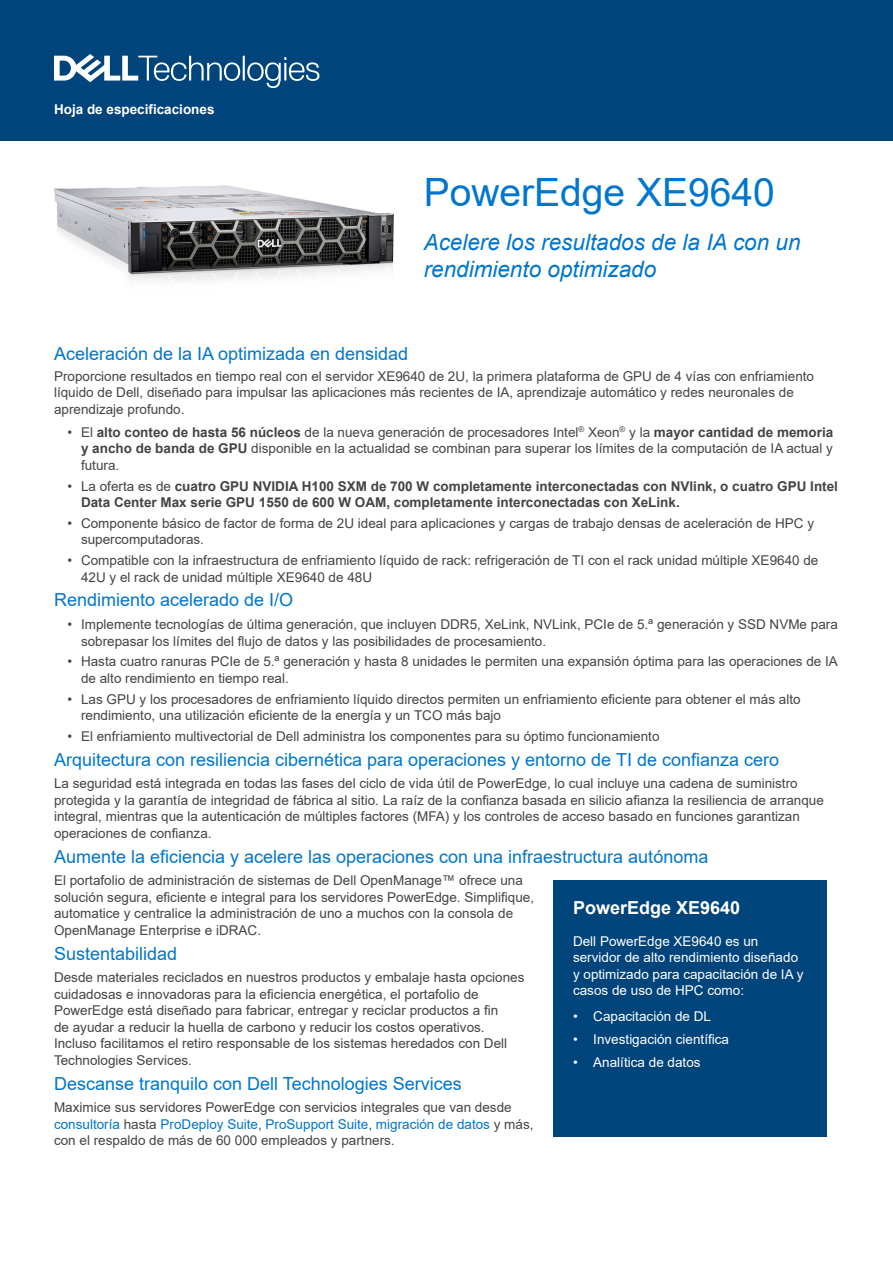
<style>
.page{position:relative;width:893px;height:1263px;background:#fff}
.page>*{position:absolute;margin:0;border:0;box-sizing:border-box;transform-origin:0 0}
.Document_Title{font:39px "Arial";color:#0076ce}
.Title_Tagline{font:italic 22.5px/27px "Arial";color:#0076ce}
.Heading_2{font:18px "Arial";color:#0076ce}
.Body_copy_Dell_Dark_Gray_9_12{font:700 18px "Arial";color:#fff}
.Body_Text{font:13.5px/16.5px "Arial";color:#444}
.Heading_2-2{font:13.5px/16.5px "Arial";color:#444}
.t1{font:700 13.5px/16.5px "Arial";color:#444}
.Body_Text-2{font:13.5px/16.5px "Arial";color:#fff}
.Guide_text_Banner{font:700 13.5px "Arial";color:#fff}
.s1{font-weight:700}
.s2{font-weight:400}
.s3{color:#0076ce}
</style>
<div class="page">
<div style="left:0;top:0;width:893px;height:141px;background:#00447c"></div>
<div style="left:553px;top:880px;width:274px;height:257px;background:#00447c"></div>
<img style="left:54px;top:185px;width:339px;height:96px">
<svg style="left:54px;top:54px;width:265px;height:34px"></svg>
<p class="Guide_text_Banner" style="left:54px;top:100px;width:162px">Hoja de especificaciones</p>
<p class="Document_Title" style="left:424px;top:166px;width:353px">PowerEdge XE9640</p>
<p class="Title_Tagline" style="left:424px;top:229px;width:378px">Acelere los resultados de la IA con un rendimiento optimizado</p>
<p class="Heading_2" style="left:54px;top:341px;width:356px">Aceleración de la IA optimizada en densidad</p>
<p class="Heading_2-2" style="left:54px;top:368px;width:762px">Proporcione resultados en tiempo real con el servidor XE9640 de 2U, la primera plataforma de GPU de 4 vías con enfriamiento líquido de Dell, diseñado para impulsar las aplicaciones más recientes de IA, aprendizaje automático y redes neuronales de aprendizaje profundo.</p>
<p class="Body_Text" style="left:81px;top:424px;width:754px;text-align:justify;text-indent:-14px">• El <span class="s1">alto conteo de hasta 56 núcleos</span> de la nueva generación de procesadores Intel<sup>®</sup> Xeon<sup>®</sup> y la <span class="s1">mayor cantidad de memoria y ancho de banda de GPU</span> disponible en la actualidad se combinan para superar los límites de la computación de IA actual y futura.</p>
<p class="t1" style="left:81px;top:478px;width:758px;text-indent:-14px"><span class="s2">• La oferta es de</span> cuatro GPU NVIDIA H100 SXM de 700 W completamente interconectadas con NVlink, o cuatro GPU Intel<br>Data Center Max serie GPU 1550 de 600 W OAM, completamente interconectadas con XeLink.</p>
<p class="Body_Text" style="left:81px;top:515px;width:735px;text-indent:-14px">• Componente básico de factor de forma de 2U ideal para aplicaciones y cargas de trabajo densas de aceleración de HPC y supercomputadoras.</p>
<p class="Body_Text" style="left:81px;top:552px;width:739px;text-indent:-14px">• Compatible con la infraestructura de enfriamiento líquido de rack: refrigeración de TI con el rack unidad múltiple XE9640 de<br>42U y el rack de unidad múltiple XE9640 de 48U</p>
<p class="Heading_2" style="left:54px;top:587px;width:241px">Rendimiento acelerado de I/O</p>
<p class="Body_Text" style="left:81px;top:616px;width:758px;text-indent:-14px">• Implemente tecnologías de última generación, que incluyen DDR5, XeLink, NVLink, PCIe de 5.ª generación y SSD NVMe para sobrepasar los límites del flujo de datos y las posibilidades de procesamiento.</p>
<p class="Body_Text" style="left:81px;top:653px;width:758px;text-indent:-14px">• Hasta cuatro ranuras PCIe de 5.ª generación y hasta 8 unidades le permiten una expansión óptima para las operaciones de IA de alto rendimiento en tiempo real.</p>
<p class="Body_Text" style="left:81px;top:690px;width:721px;text-indent:-14px">• Las GPU y los procesadores de enfriamiento líquido directos permiten un enfriamiento eficiente para obtener el más alto rendimiento, una utilización eficiente de la energía y un TCO más bajo</p>
<p class="Body_Text" style="left:68px;top:728px;width:593px">• El enfriamiento multivectorial de Dell administra los componentes para su óptimo funcionamiento</p>
<p class="Heading_2" style="left:54px;top:747px;width:727px">Arquitectura con resiliencia cibernética para operaciones y entorno de TI de confianza cero</p>
<p class="Body_Text" style="left:54px;top:775px;width:771px">La seguridad está integrada en todas las fases del ciclo de vida útil de PowerEdge, lo cual incluye una cadena de suministro protegida y la garantía de integridad de fábrica al sitio. La raíz de la confianza basada en silicio afianza la resiliencia de arranque integral, mientras que la autenticación de múltiples factores (MFA) y los controles de acceso basado en funciones garantizan operaciones de confianza.</p>
<p class="Heading_2" style="left:54px;top:844px;width:656px">Aumente la eficiencia y acelere las operaciones con una infraestructura autónoma</p>
<p class="Body_Text" style="left:54px;top:872px;width:482px">El portafolio de administración de sistemas de Dell OpenManage™ ofrece una solución segura, eficiente e integral para los servidores PowerEdge. Simplifique, automatice y centralice la administración de uno a muchos con la consola de OpenManage Enterprise e iDRAC.</p>
<p class="Heading_2" style="left:54px;top:941px;width:125px">Sustentabilidad</p>
<p class="Body_Text" style="left:54px;top:969px;width:472px">Desde materiales reciclados en nuestros productos y embalaje hasta opciones cuidadosas e innovadoras para la eficiencia energética, el portafolio de PowerEdge está diseñado para fabricar, entregar y reciclar productos a fin<br>de ayudar a reducir la huella de carbono y reducir los costos operativos.<br>Incluso facilitamos el retiro responsable de los sistemas heredados con Dell Technologies Services.</p>
<p class="Heading_2" style="left:54px;top:1071px;width:409px">Descanse tranquilo con Dell Technologies Services</p>
<p class="Body_Text" style="left:54px;top:1099px;width:481px">Maximice sus servidores PowerEdge con servicios integrales que van desde <span class="s3">consultoría</span> hasta <span class="s3">ProDeploy Suite</span>, <span class="s3">ProSupport Suite</span>, <span class="s3">migración de datos</span> y más, con el respaldo de más de 60 000 empleados y partners.</p>
<p class="Body_copy_Dell_Dark_Gray_9_12" style="left:573px;top:895px;width:169px">PowerEdge XE9640</p>
<p class="Body_Text-2" style="left:573px;top:933px;width:232px">Dell PowerEdge XE9640 es un servidor de alto rendimiento diseñado y optimizado para capacitación de IA y casos de uso de HPC como:</p>
<p class="Body_Text-2" style="left:573px;top:1008px;width:140px">• Capacitación de DL</p>
<p class="Body_Text-2" style="left:573px;top:1031px;width:158px">• Investigación científica</p>
<p class="Body_Text-2" style="left:573px;top:1054px;width:129px">• Analítica de datos</p>
</div>
